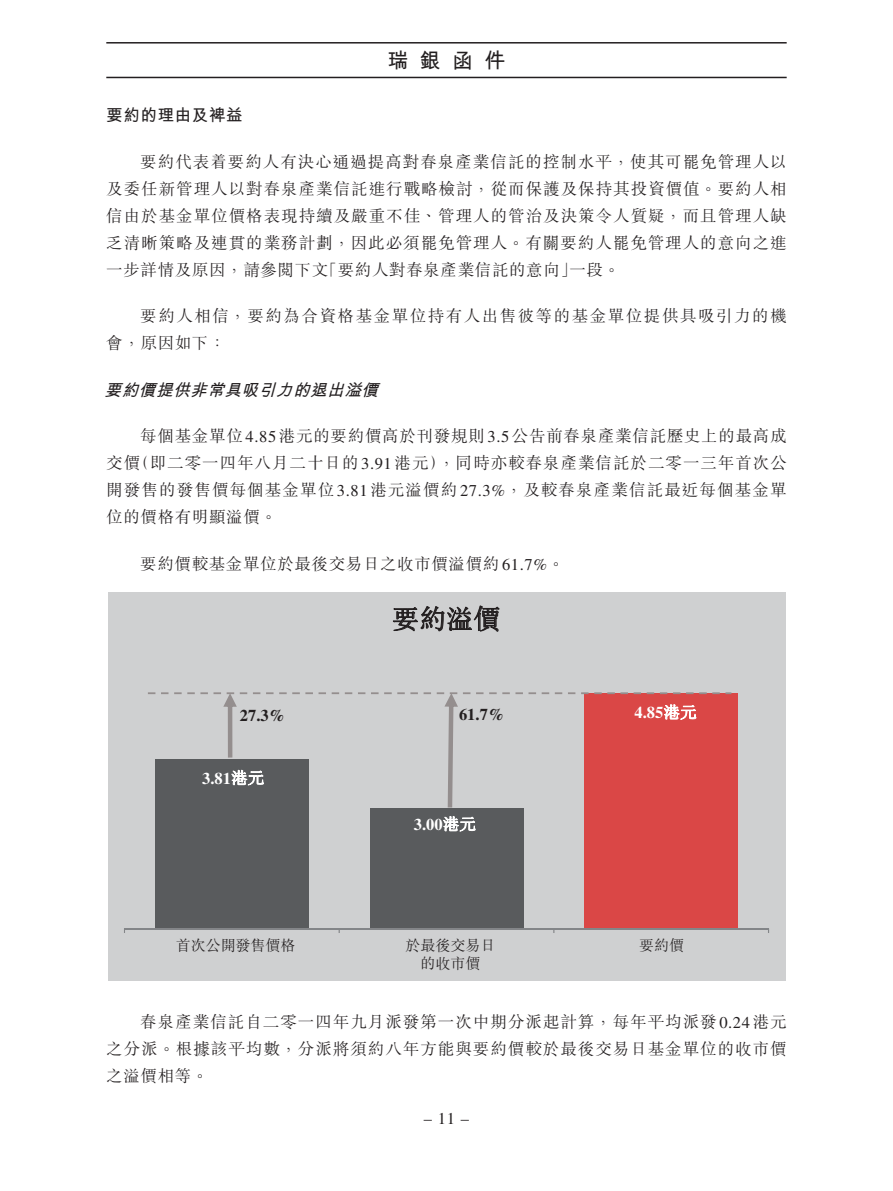
<style>
.page{position:relative;width:893px;height:1191px;background:#fff}
.page>*{position:absolute;margin:0;border:0;box-sizing:border-box;transform-origin:0 0}
.t1{font:27px "M Sung HK Light B5 pc H";color:#231f20}
.t2{font:700 21px "M Hei HK";color:#231f20}
._1__內文{font:300 16.5px/27px "M Sung HK";letter-spacing:.06em;color:#231f20;text-align:justify}
._1__內文-2{font:300 16.5px/27px "M Sung HK";letter-spacing:.09em;color:#231f20}
._1__內文-3{font:300 16.5px "M Sung HK";letter-spacing:.04em;color:#231f20}
.t3{font:700 16.5px "Times LT Std";color:#fff}
._1__內文-4{font:italic 700 16.5px "M Hei HK";color:#231f20}
.t4{font:700 16.5px "Times LT Std";color:#231f20}
._1__內文-5{font:700 16.5px "M Hei HK";letter-spacing:.04em;color:#231f20}
.t5{font:16.5px "Times LT Std";color:#231f20}
.t6{font:15px "M Sung HK Light B5 pc H";letter-spacing:-.005em;color:#231f20}
.s1{font-family:"Times LT Std";font-weight:400}
.s2{font-family:"M Sung HK Light B5 pc H";font-weight:400}
</style>
<div class="page">
<hr style="left:106px;top:42px;width:681px;height:2px;background:#231f20">
<hr style="left:106px;top:77px;width:681px;height:1px;background:#231f20">
<div style="left:108px;top:592px;width:677px;height:389px;background:#cfd0d1"></div>
<div style="left:155px;top:759px;width:153px;height:169px;background:#595b5d"></div>
<div style="left:370px;top:808px;width:153px;height:120px;background:#595b5d"></div>
<div style="left:584px;top:693px;width:154px;height:235px;background:#da4746"></div>
<hr style="left:124px;top:928px;width:645px;height:1px;background:#838588">
<svg style="left:148px;top:692px;width:7px;height:2px"></svg>
<svg style="left:161px;top:692px;width:7px;height:2px"></svg>
<svg style="left:253px;top:692px;width:7px;height:2px"></svg>
<svg style="left:266px;top:692px;width:47px;height:2px"></svg>
<svg style="left:319px;top:692px;width:7px;height:2px"></svg>
<svg style="left:332px;top:692px;width:7px;height:2px"></svg>
<svg style="left:345px;top:692px;width:7px;height:2px"></svg>
<svg style="left:358px;top:692px;width:7px;height:2px"></svg>
<svg style="left:371px;top:692px;width:47px;height:2px"></svg>
<svg style="left:424px;top:692px;width:7px;height:2px"></svg>
<svg style="left:437px;top:692px;width:33px;height:115px"></svg>
<svg style="left:476px;top:692px;width:7px;height:2px"></svg>
<svg style="left:489px;top:692px;width:47px;height:2px"></svg>
<svg style="left:542px;top:692px;width:7px;height:2px"></svg>
<svg style="left:555px;top:692px;width:7px;height:2px"></svg>
<svg style="left:568px;top:692px;width:7px;height:2px"></svg>
<svg style="left:581px;top:692px;width:47px;height:2px"></svg>
<svg style="left:634px;top:692px;width:7px;height:2px"></svg>
<svg style="left:647px;top:692px;width:7px;height:2px"></svg>
<svg style="left:660px;top:692px;width:7px;height:2px"></svg>
<svg style="left:673px;top:692px;width:7px;height:2px"></svg>
<svg style="left:686px;top:692px;width:45px;height:2px"></svg>
<svg style="left:174px;top:692px;width:73px;height:65px"></svg>
<svg style="left:231px;top:769px;width:33px;height:16px"></svg>
<svg style="left:443px;top:816px;width:33px;height:15px"></svg>
<svg style="left:664px;top:704px;width:32px;height:16px"></svg>
<svg style="left:393px;top:605px;width:107px;height:26px"></svg>
<p class="t2" style="left:388px;top:45px;width:119px">瑞銀函件</p>
<p class="_1__內文-5" style="left:106px;top:103px;width:138px">要約的理由及裨益</p>
<p class="_1__內文" style="left:106px;top:147px;width:682px;text-indent:34px">要約代表着要約人有決心通過提高對春泉產業信託的控制水平，使其可罷免管理人以及委任新管理人以對春泉產業信託進行戰略檢討，從而保護及保持其投資價值。要約人相信由於基金單位價格表現持續及嚴重不佳、管理人的管治及決策令人質疑，而且管理人缺乏清晰策略及連貫的業務計劃，因此必須罷免管理人。有關要約人罷免管理人的意向之進一步詳情及原因，請參閱下文「要約人對春泉產業信託的意向」一段。</p>
<p class="_1__內文-2" style="left:106px;top:301px;width:682px;text-indent:34px">要約人相信，要約為合資格基金單位持有人出售彼等的基金單位提供具吸引力的機會，原因如下：</p>
<p class="_1__內文-4" style="left:105px;top:377px;width:281px">要約價提供非常具吸引力的退出溢價</p>
<p class="_1__內文" style="left:106px;top:421px;width:682px;text-indent:34px">每個基金單位<span class="s1">4.85</span>港元的要約價高於刊發規則<span class="s1">3.5</span>公告前春泉產業信託歷史上的最高成交價（即二零一四年八月二十日的<span class="s1">3.91</span>港元），同時亦較春泉產業信託於二零一三年首次公開發售的發售價每個基金單位<span class="s1">3.81</span>港元溢價約<span class="s1">27.3%</span>，及較春泉產業信託最近每個基金單位的價格有明顯溢價。</p>
<p class="_1__內文-3" style="left:140px;top:552px;width:425px">要約價較基金單位於最後交易日之收市價溢價約<span class="s1">61.7%</span>。</p>
<p class="t1" style="left:392px;top:600px;width:110px">要約溢價</p>
<p class="t4" style="left:240px;top:705px;width:47px">27.3%</p>
<p class="t4" style="left:459px;top:704px;width:47px">61.7%</p>
<p class="t3" style="left:202px;top:768px;width:64px">3.81<span class="s2">港元</span></p>
<p class="t3" style="left:414px;top:814px;width:64px">3.00<span class="s2">港元</span></p>
<p class="t3" style="left:635px;top:703px;width:64px">4.85<span class="s2">港元</span></p>
<p class="t6" style="left:176px;top:934px;width:121px">首次公開發售價格</p>
<p class="t6" style="left:405px;top:934px;width:91px">於最後交易日</p>
<p class="t6" style="left:639px;top:934px;width:46px">要約價</p>
<p class="t6" style="left:420px;top:952px;width:61px">的收市價</p>
<p class="_1__內文" style="left:106px;top:1007px;width:682px;text-indent:34px">春泉產業信託自二零一四年九月派發第一次中期分派起計算，每年平均派發<span class="s1">0.24</span>港元之分派。根據該平均數，分派將須約八年方能與要約價較於最後交易日基金單位的收市價之溢價相等。</p>
<p class="t5" style="left:424px;top:1109px;width:47px">–11–</p>
</div>
